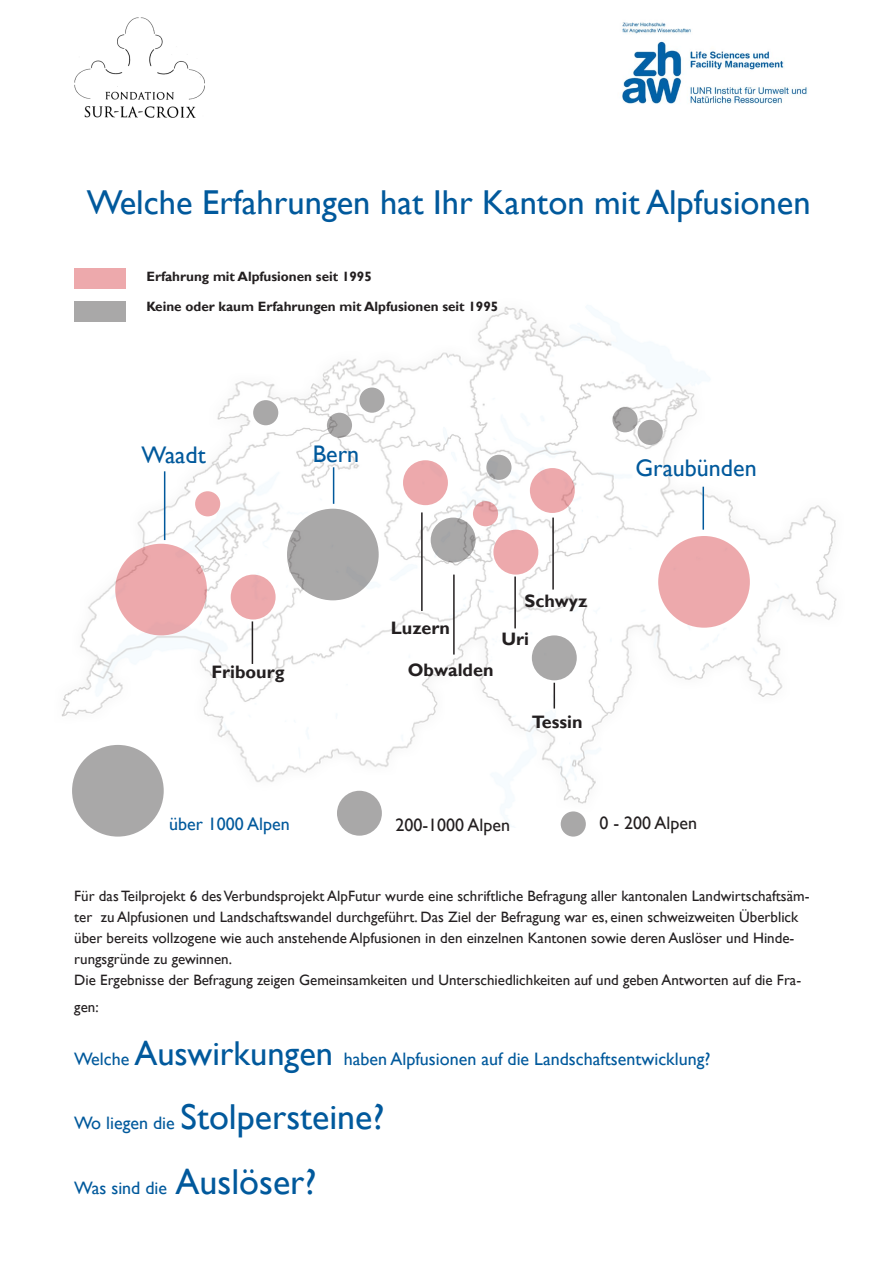
<style>
.page{position:relative;width:893px;height:1263px;background:#fff}
.page>*{position:absolute;margin:0;border:0;box-sizing:border-box;transform-origin:0 0}
.t1{font:36px "Gill Sans";color:#01599c}
.t2{font:34.5px "Gill Sans";color:#01599c}
.t3{font:24px "Gill Sans";color:#01599c}
.t4{font:18px "Gill Sans";color:#01599c}
.t5{font:700 18px "Gill Sans";color:#231f20}
.t6{font:18px "Gill Sans";color:#231f20}
.t7{font:15px/21px "Gill Sans";color:#231f20}
.t8{font:700 13.5px "Gill Sans";color:#231f20}
.s1{font-size:34.5px}
.s2{font-size:18px}
.s3{font-size:36px}
</style>
<div class="page">
<img style="left:74px;top:17px;width:131px;height:100px">
<img style="left:622px;top:22px;width:186px;height:82px">
<img style="left:61px;top:301px;width:776px;height:526px">
<hr style="left:164px;top:471px;width:1px;height:69px;background:#01599c">
<hr style="left:702px;top:487px;width:2px;height:43px;background:#01599c">
<hr style="left:333px;top:467px;width:1px;height:37px;background:#01599c">
<hr style="left:453px;top:575px;width:2px;height:79px;background:#231f20">
<hr style="left:552px;top:518px;width:2px;height:72px;background:#231f20">
<hr style="left:514px;top:576px;width:2px;height:52px;background:#231f20">
<hr style="left:421px;top:512px;width:2px;height:99px;background:#231f20">
<svg style="left:554px;top:683px;width:1px;height:25px"></svg>
<hr style="left:252px;top:621px;width:1px;height:43px;background:#231f20">
<div style="left:115px;top:544px;width:92px;height:91px;background:#eda9ac;border-radius:50%"></div>
<div style="left:287px;top:509px;width:92px;height:91px;background:#a9a8a8;border-radius:50%"></div>
<div style="left:658px;top:536px;width:92px;height:92px;background:#eda9ac;border-radius:50%"></div>
<div style="left:530px;top:468px;width:45px;height:45px;background:#eda9ac;border-radius:50%"></div>
<div style="left:493px;top:530px;width:45px;height:45px;background:#eda9ac;border-radius:50%"></div>
<div style="left:403px;top:460px;width:45px;height:45px;background:#eda9ac;border-radius:50%"></div>
<svg style="left:431px;top:518px;width:45px;height:44px;background:#a7a6a6"></svg>
<div style="left:231px;top:575px;width:45px;height:44px;background:#eda9ac;border-radius:50%"></div>
<div style="left:532px;top:635px;width:45px;height:45px;background:#a9a8a8;border-radius:50%"></div>
<svg style="left:612px;top:407px;width:26px;height:25px"></svg>
<div style="left:253px;top:400px;width:25px;height:25px;background:#a9a8a8;border-radius:50%"></div>
<div style="left:195px;top:491px;width:25px;height:25px;background:#eda9ac;border-radius:50%"></div>
<svg style="left:473px;top:501px;width:25px;height:25px"></svg>
<div style="left:486px;top:455px;width:25px;height:25px;background:#a9a8a8;border-radius:50%"></div>
<svg style="left:327px;top:413px;width:25px;height:25px"></svg>
<div style="left:337px;top:791px;width:45px;height:45px;background:#a9a8a8;border-radius:50%"></div>
<div style="left:561px;top:811px;width:25px;height:25px;background:#a9a8a8;border-radius:50%"></div>
<div style="left:74px;top:268px;width:51px;height:20px;background:#eda9ac"></div>
<div style="left:74px;top:301px;width:51px;height:20px;background:#a9a8a8"></div>
<div style="left:359px;top:388px;width:26px;height:25px;background:#a9a8a8;border-radius:50%"></div>
<div style="left:638px;top:420px;width:25px;height:25px;background:#a9a8a8;border-radius:50%"></div>
<div style="left:72px;top:745px;width:92px;height:91px;background:#a9a8a8;border-radius:50%"></div>
<p class="t2" style="left:87px;top:182px;width:725px">Welche Erfahrungen hat Ihr Kanton mit Alpfusionen</p>
<p class="t8" style="left:146px;top:269px;width:227px">Erfahrung mit Alpfusionen seit 1995</p>
<p class="t8" style="left:146px;top:299px;width:353px">Keine oder kaum Erfahrungen mit Alpfusionen seit 1995</p>
<p class="t3" style="left:141px;top:441px;width:66px">Waadt</p>
<p class="t3" style="left:313px;top:440px;width:48px">Bern</p>
<p class="t5" style="left:212px;top:661px;width:74px">Fribourg</p>
<p class="t5" style="left:391px;top:617px;width:61px">Luzern</p>
<p class="t5" style="left:408px;top:659px;width:87px">Obwalden</p>
<p class="t5" style="left:524px;top:590px;width:64px">Schwyz</p>
<p class="t5" style="left:501px;top:628px;width:29px">Uri</p>
<p class="t5" style="left:532px;top:711px;width:52px">Tessin</p>
<p class="t3" style="left:635px;top:454px;width:123px">Graubünden</p>
<p class="t4" style="left:169px;top:813px;width:122px">über 1000 Alpen</p>
<p class="t6" style="left:395px;top:815px;width:116px">200-1000 Alpen</p>
<p class="t6" style="left:599px;top:812px;width:99px">0 - 200 Alpen</p>
<p class="t7" style="left:74px;top:885px;width:737px">Für das Teilprojekt 6 des Verbundsprojekt AlpFutur wurde eine schriftliche Befragung aller kantonalen Landwirtschaftsäm&shy;ter zu Alpfusionen und Landschaftswandel durchgeführt. Das Ziel der Befragung war es, einen schweizweiten Überblick über bereits vollzogene wie auch anstehende Alpfusionen in den einzelnen Kantonen sowie deren Auslöser und Hinde&shy;rungsgründe zu gewinnen.</p>
<p class="t7" style="left:74px;top:966px;width:728px;line-height:27px">Die Ergebnisse der Befragung zeigen Gemeinsamkeiten und Unterschiedlichkeiten auf und geben Antworten auf die Fra&shy;gen:</p>
<p class="t4" style="left:74px;top:1048px;width:638px">Welche <span class="s1">Auswirkungen</span> haben Alpfusionen auf die Landschaftsentwicklung?</p>
<p class="t1" style="left:74px;top:1096px;width:312px"><span class="s2">Wo liegen die</span> Stolpersteine?</p>
<p class="t4" style="left:74px;top:1177px;width:244px">Was sind die <span class="s3">Auslöser?</span></p>
</div>
